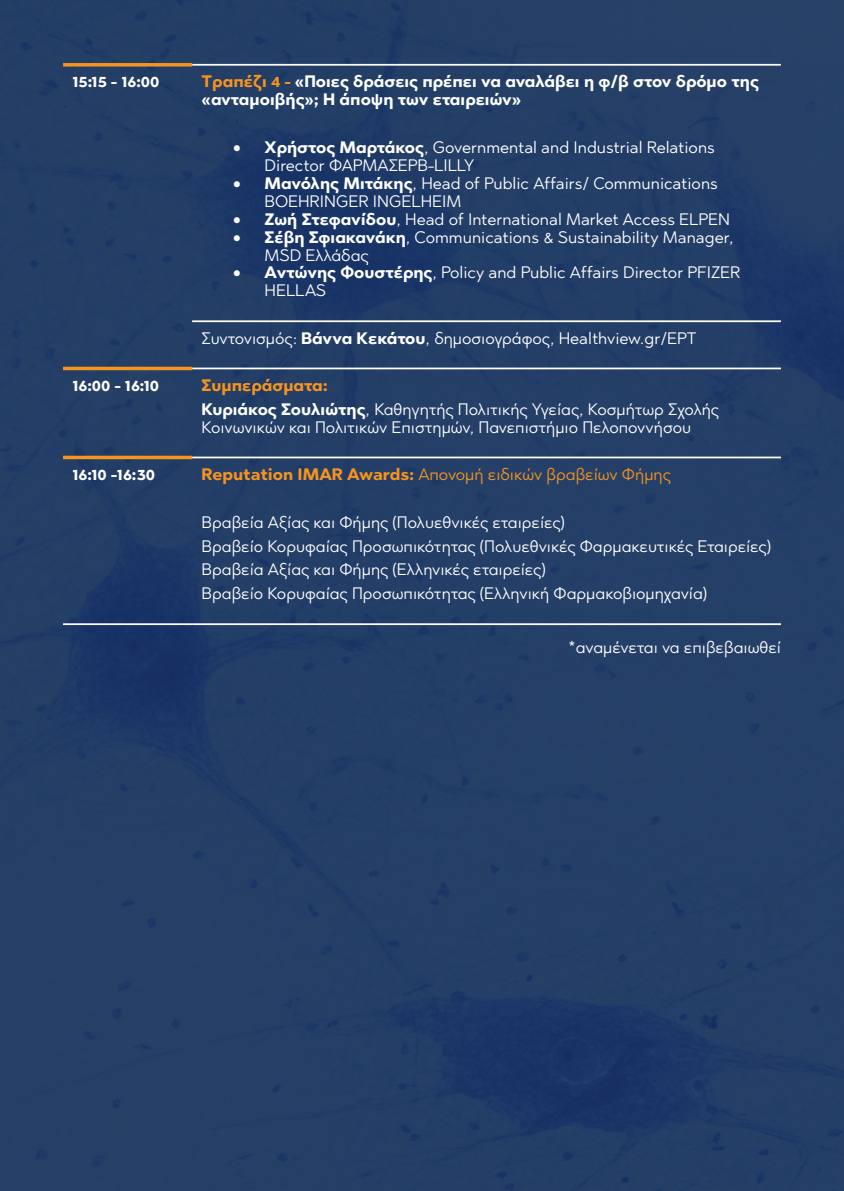
<style>
.page{position:relative;width:844px;height:1191px;background:#fff}
.page>*{position:absolute;margin:0;border:0;box-sizing:border-box;transform-origin:0 0}
.t1{font:16.62px/18px "Abrade";color:#fff}
.t2{font:700 16.62px/18px "Abrade";color:#fff}
.t3{font:16.62px "Abrade";color:#f7941e}
.s1{color:#f7941e}
.s2{font-weight:700}
.s3{font-weight:700;color:#f7941e}
</style>
<div class="page">
<img style="left:0;top:0;width:843px;height:1191px">
<hr style="left:192px;top:64px;width:588px;height:2px;background:#fff">
<hr style="left:192px;top:320px;width:588px;height:2px;background:#fff">
<hr style="left:192px;top:367px;width:588px;height:2px;background:#fff">
<hr style="left:192px;top:456px;width:588px;height:2px;background:#fff">
<svg style="left:63px;top:63px;width:129px;height:4px"></svg>
<hr style="left:63px;top:367px;width:129px;height:3px;background:#f7941e">
<hr style="left:63px;top:456px;width:129px;height:3px;background:#f7941e">
<hr style="left:63px;top:623px;width:129px;height:2px;background:#fff">
<hr style="left:192px;top:623px;width:588px;height:2px;background:#fff">
<p class="t2" style="left:72px;top:72px;width:88px">15:15 - 16:00</p>
<p class="t2" style="left:201px;top:72px;width:558px"><span class="s1">Τραπέζι 4 -</span> «Ποιες δράσεις πρέπει να αναλάβει η φ/β στον δρόμο της «ανταμοιβής»; Η άποψη των εταιρειών»</p>
<p class="t1" style="left:264px;top:138px;width:451px;text-indent:-32px">• <span class="s2">Χρήστος Μαρτάκος</span>, Governmental and Industrial Relations<br>Director ΦΑΡΜΑΣΕΡΒ-LILLY</p>
<p class="t1" style="left:264px;top:174px;width:454px;text-indent:-32px">• <span class="s2">Μανόλης Μιτάκης</span>, Head of Public Affairs/ Communications<br>ΒOEHRINGER INGELHEIM</p>
<p class="t1" style="left:233px;top:209px;width:498px">• <span class="s2">Ζωή Στεφανίδου</span>, Head of International Market Access ELPEN</p>
<p class="t1" style="left:264px;top:227px;width:470px;text-indent:-32px">• <span class="s2">Σέβη Σφιακανάκη</span>, Communications &amp; Sustainability Manager,<br>MSD Ελλάδας</p>
<p class="t1" style="left:264px;top:263px;width:477px;text-indent:-32px">• <span class="s2">Αντώνης Φουστέρης</span>, Policy and Public Affairs Director PFIZER<br>HELLAS</p>
<p class="t1" style="left:201px;top:328px;width:496px">Συντονισμός: <span class="s2">Βάννα Κεκάτου</span>, δημοσιογράφος, Healthview.gr/ΕΡΤ</p>
<p class="t2" style="left:72px;top:376px;width:88px">16:00 - 16:10</p>
<p class="t1" style="left:201px;top:372px;width:519px;line-height:24px"><span class="s3">Συμπεράσματα:<br></span><span class="s2">Κυριάκος Σουλιώτης</span>, Καθηγητής Πολιτικής Υγείας, Κοσμήτωρ Σχολής</p>
<p class="t1" style="left:201px;top:417px;width:491px">Κοινωνικών και Πολιτικών Επιστημών, Πανεπιστήμιο Πελοποννήσου</p>
<p class="t2" style="left:72px;top:465px;width:84px">16:10 -16:30</p>
<p class="t3" style="left:201px;top:463px;width:470px"><span class="s2">Reputation IMAR Awards:</span> Απονομή ειδικών βραβείων Φήμης</p>
<p class="t1" style="left:201px;top:509px;width:571px;line-height:24px">Βραβεία Αξίας και Φήμης (Πολυεθνικές εταιρείες)<br>Βραβείο Κορυφαίας Προσωπικότητας (Πολυεθνικές Φαρμακευτικές Εταιρείες)<br>Βραβεία Αξίας και Φήμης (Ελληνικές εταιρείες)<br>Βραβείο Κορυφαίας Προσωπικότητας (Ελληνική Φαρμακοβιομηχανία)</p>
<p class="t1" style="left:568px;top:637px;width:214px">*αναμένεται να επιβεβαιωθεί</p>
</div>
